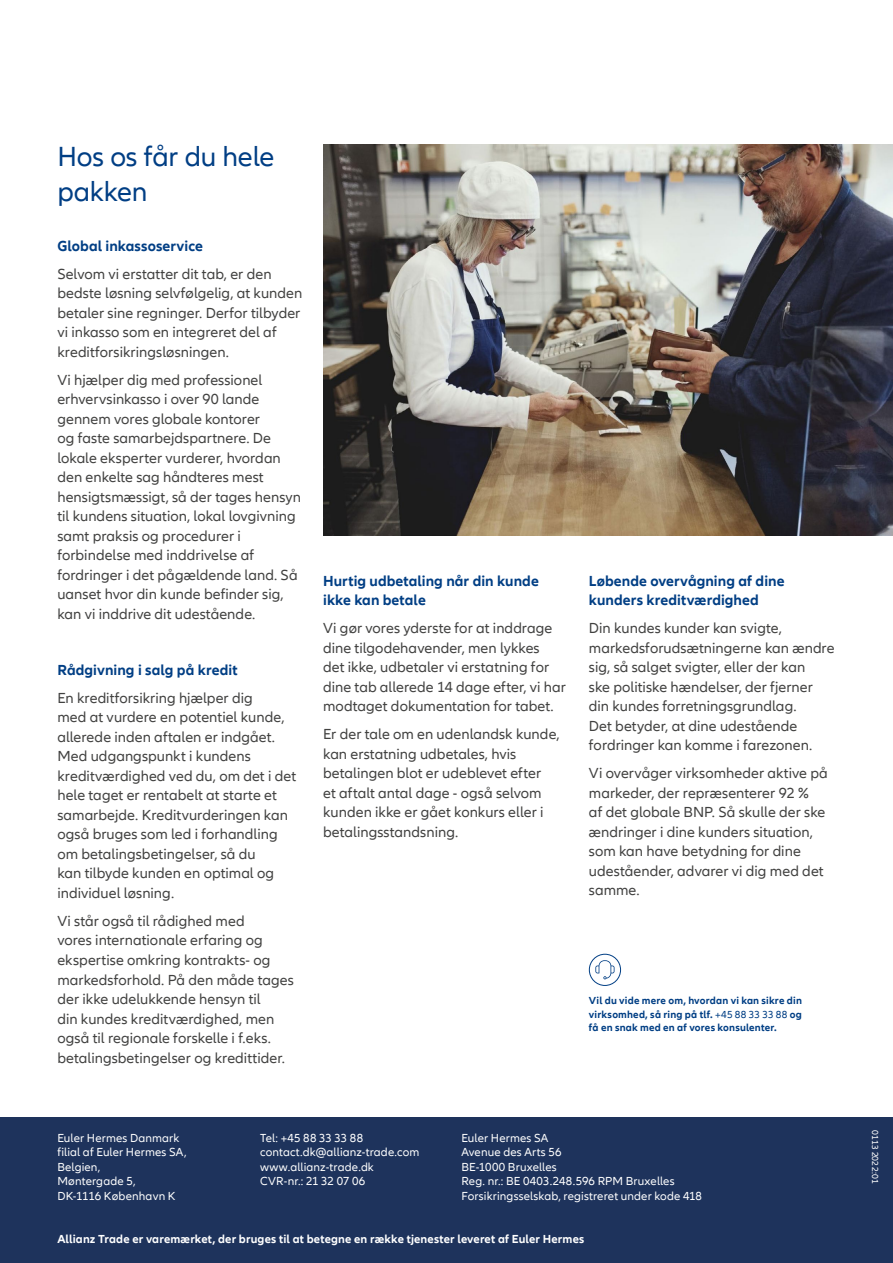
<style>
.page{position:relative;width:893px;height:1263px;background:#fff}
.page>*{position:absolute;margin:0;border:0;box-sizing:border-box;transform-origin:0 0}
.t1{font:28.5px/34.2px "Allianz Neo";letter-spacing:-.005em;color:#003e84}
.t2{font:15px/19.5px "Allianz Neo";letter-spacing:.005em;color:#414140}
.t3{font:700 15px/19.5px "Allianz Neo";letter-spacing:.005em;color:#003e84}
.t4{font:12px/14.4px "Allianz Neo";letter-spacing:.01em;color:#fff}
.t5{font:700 12px "Allianz Neo";letter-spacing:.015em;color:#fff}
.t6{font:700 10.5px/13.5px "Allianz Neo";letter-spacing:.02em;color:#003e84;text-align:justify}
.t7{font:9px "Allianz Neo";letter-spacing:.01em;color:#fff}
.s1{font-weight:400}
</style>
<div class="page">
<div style="left:0;top:1118px;width:893px;height:145px;background:#1e335c"></div>
<svg style="left:595px;top:960px;width:19px;height:19px"></svg>
<div style="left:589px;top:954px;width:32px;height:32px;border:1px solid #003e84;border-radius:50%"></div>
<img style="left:323px;top:145px;width:570px;height:391px">
<h1 class="t1" style="left:57px;top:141px;width:219px">Hos os får du hele pakken</h1>
<p class="t3" style="left:57px;top:236px;width:147px">Global inkassoservice</p>
<p class="t2" style="left:57px;top:265px;width:246px">Selvom vi erstatter dit tab, er den bedste løsning selvfølgelig, at kunden betaler sine regninger. Derfor tilbyder vi inkasso som en integreret del af kreditforsikringsløsningen.</p>
<p class="t2" style="left:57px;top:371px;width:245px">Vi hjælper dig med professionel erhvervsinkasso i over 90 lande gennem vores globale kontorer<br>og faste samarbejdspartnere. De lokale eksperter vurderer, hvordan den enkelte sag håndteres mest hensigtsmæssigt, så der tages hensyn til kundens situation, lokal lovgivning samt praksis og procedurer i forbindelse med inddrivelse af fordringer i det pågældende land. Så uanset hvor din kunde befinder sig, kan vi inddrive dit udestående.</p>
<p class="t3" style="left:57px;top:660px;width:182px">Rådgivning i salg på kredit</p>
<p class="t2" style="left:57px;top:689px;width:240px">En kreditforsikring hjælper dig<br>med at vurdere en potentiel kunde, allerede inden aftalen er indgået.<br>Med udgangspunkt i kundens kreditværdighed ved du, om det i det hele taget er rentabelt at starte et samarbejde. Kreditvurderingen kan også bruges som led i forhandling om betalingsbetingelser, så du<br>kan tilbyde kunden en optimal og individuel løsning.</p>
<p class="t2" style="left:57px;top:912px;width:238px">Vi står også til rådighed med<br>vores internationale erfaring og ekspertise omkring kontrakts- og markedsforhold. På den måde tages der ikke udelukkende hensyn til<br>din kundes kreditværdighed, men også til regionale forskelle i f.eks. betalingsbetingelser og kredittider.</p>
<p class="t3" style="left:323px;top:571px;width:217px">Hurtig udbetaling når din kunde ikke kan betale</p>
<p class="t2" style="left:323px;top:619px;width:244px">Vi gør vores yderste for at inddrage dine tilgodehavender, men lykkes<br>det ikke, udbetaler vi erstatning for dine tab allerede 14 dage efter, vi har modtaget dokumentation for tabet.</p>
<p class="t2" style="left:323px;top:725px;width:238px">Er der tale om en udenlandsk kunde, kan erstatning udbetales, hvis betalingen blot er udeblevet efter<br>et aftalt antal dage - også selvom kunden ikke er gået konkurs eller i betalingsstandsning.</p>
<p class="t3" style="left:589px;top:571px;width:197px">Løbende overvågning af dine kunders kreditværdighed</p>
<p class="t2" style="left:589px;top:619px;width:247px">Din kundes kunder kan svigte, markedsforudsætningerne kan ændre sig, så salget svigter, eller der kan<br>ske politiske hændelser, der fjerner din kundes forretningsgrundlag.<br>Det betyder, at dine udestående fordringer kan komme i farezonen.</p>
<p class="t2" style="left:589px;top:764px;width:240px">Vi overvåger virksomheder aktive på markeder, der repræsenterer 92 %<br>af det globale BNP. Så skulle der ske ændringer i dine kunders situation, som kan have betydning for dine udeståender, advarer vi dig med det samme.</p>
<p class="t6" style="left:589px;top:994px;width:214px">Vil du vide mere om, hvordan vi kan sikre din virksomhed, så ring på tlf. <span class="s1">+45 88 33 33 88</span> og få en snak med en af vores konsulenter.</p>
<p class="t4" style="left:461px;top:1131px;width:242px">Euler Hermes SA<br>Avenue des Arts 56<br>BE-1000 Bruxelles<br>Reg. nr.: BE 0403.248.596 RPM Bruxelles<br>Forsikringsselskab, registreret under kode 418</p>
<p class="t7" style="left:880px;top:1130px;width:55px;rotate:90deg">0113 2022:01</p>
<p class="t4" style="left:57px;top:1131px;width:131px">Euler Hermes Danmark filial af Euler Hermes SA,<br>Belgien,<br>Møntergade 5,<br>DK-1116 København K</p>
<p class="t4" style="left:260px;top:1131px;width:161px">Tel: +45 88 33 33 88 contact.dk@allianz-trade.com www.allianz-trade.dk<br>CVR-nr.: 21 32 07 06</p>
<p class="t5" style="left:57px;top:1232px;width:528px">Allianz Trade er varemærket, der bruges til at betegne en række tjenester leveret af Euler Hermes</p>
</div>
